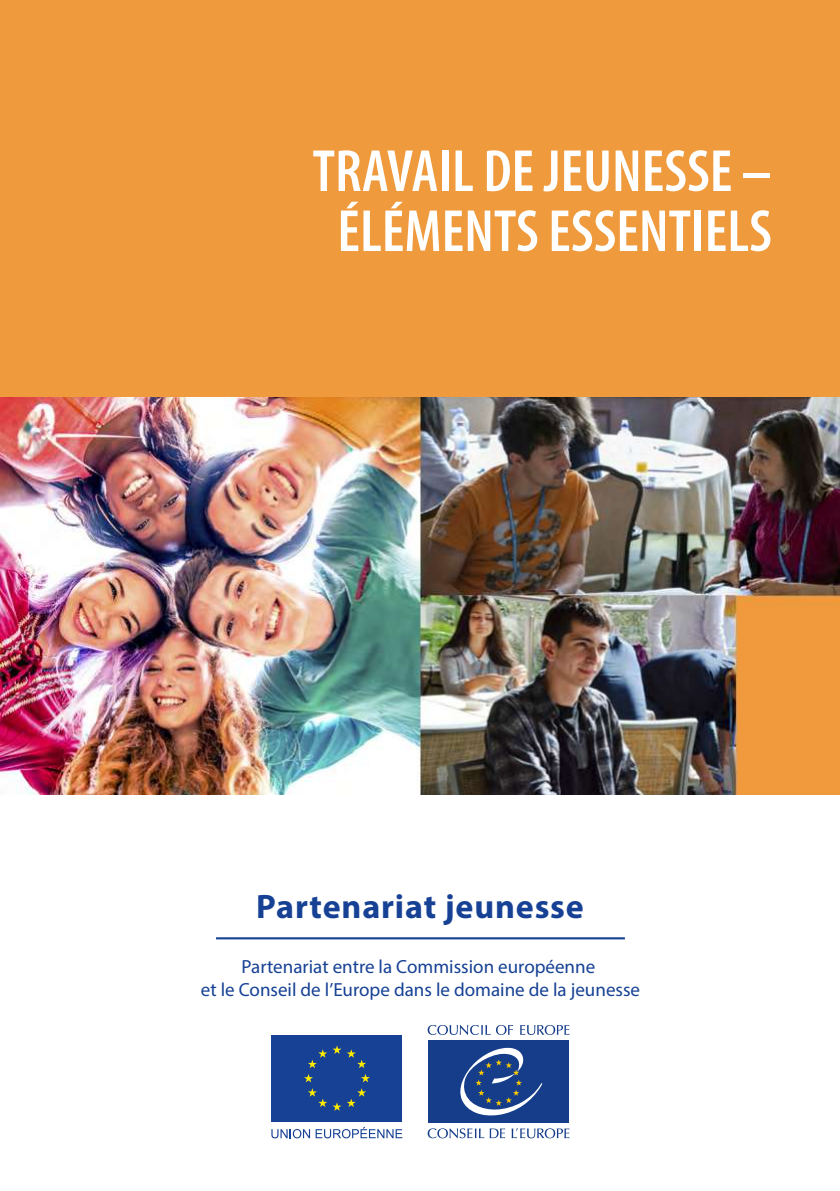
<style>
.page{position:relative;width:840px;height:1191px;background:#fff}
.page>*{position:absolute;margin:0;border:0;box-sizing:border-box;transform-origin:0 0}
.t1{font:600 condensed 60px/60px "Myriad Pro";color:#fff;text-align:center}
.t2{font:700 34px "Myriad Pro";letter-spacing:.025em;color:#164194}
.t3{font:19px/22.8px "Myriad Pro";color:#164194;text-align:center}
</style>
<div class="page">
<div style="left:0;top:0;width:839px;height:794px;background:#ef9a3c"></div>
<img style="left:0;top:397px;width:839px;height:397px">
<svg style="left:427px;top:1025px;width:142px;height:10px"></svg>
<svg style="left:427px;top:1128px;width:142px;height:10px"></svg>
<div style="left:428px;top:1040px;width:141px;height:82px;background:#153d8a"></div>
<svg style="left:460px;top:1047px;width:82px;height:69px"></svg>
<svg style="left:271px;top:1126px;width:131px;height:12px"></svg>
<div style="left:271px;top:1034px;width:131px;height:87px;background:#164194"></div>
<svg style="left:308px;top:1088px;width:58px;height:22px"></svg>
<svg style="left:304px;top:1045px;width:66px;height:37px"></svg>
<hr style="left:216px;top:937px;width:408px;height:2px;background:#164194">
<h1 class="t1" style="left:312px;top:140px;width:460px">TRAVAIL DE JEUNESSE –<br>ÉLÉMENTS ESSENTIELS</h1>
<h2 class="t2" style="left:256px;top:886px;width:329px">Partenariat jeunesse</h2>
<p class="t3" style="left:201px;top:957px;width:440px">Partenariat entre la Commission européenne<br>et le Conseil de l’Europe dans le domaine de la jeunesse</p>
</div>
